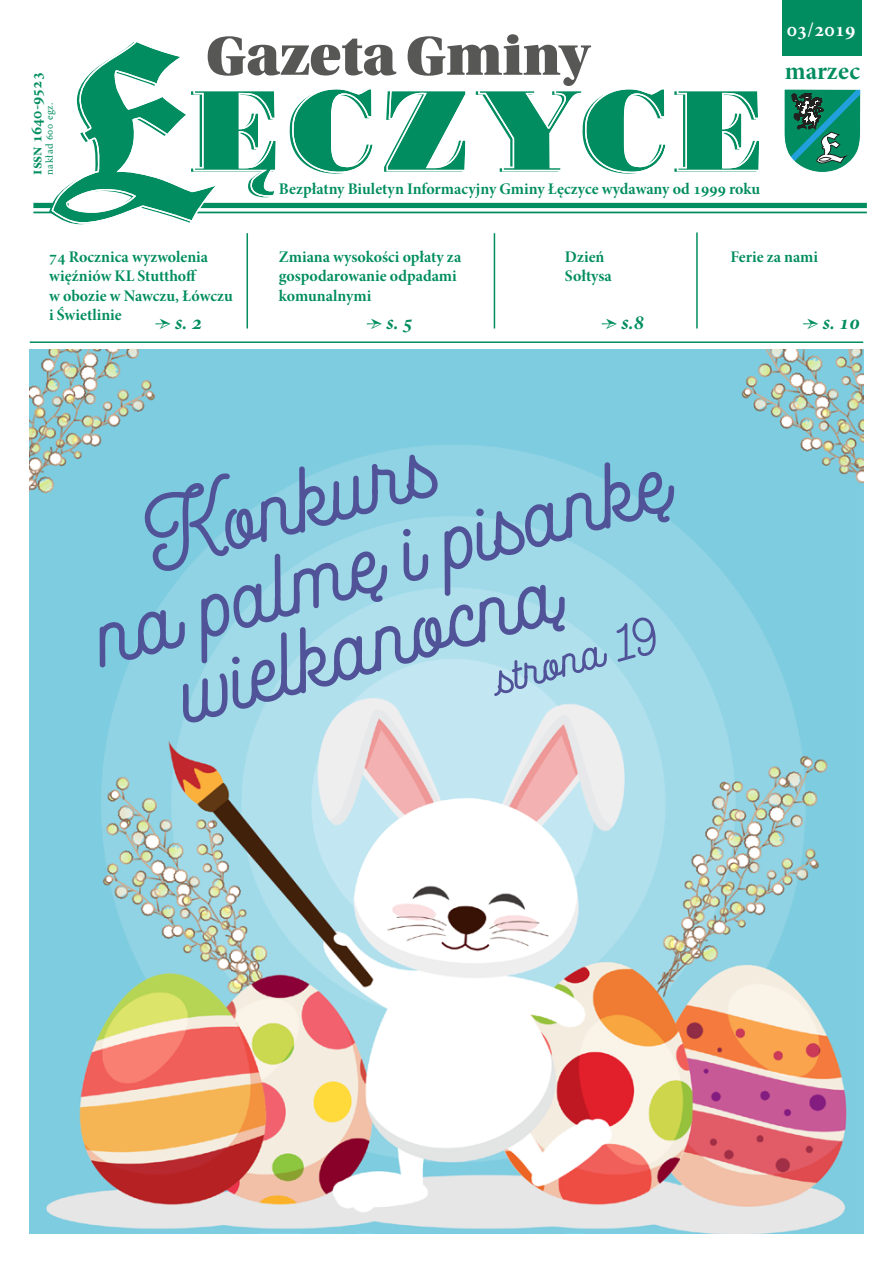
<style>
.page{position:relative;width:893px;height:1263px;background:#fff}
.page>*{position:absolute;margin:0;border:0;box-sizing:border-box;transform-origin:0 0}
.t1{font:700 105.9px "Bushcraft";color:#505398}
.t2{font:57.75px "Utopia Std Black Headline";color:#575756}
.t3{font:700 55.35px "Bushcraft";color:#505398}
.t4{font:25.5px "Minion Pro Bold Subh";color:#018d5f}
.t5{font:21px "Minion Pro Bold It Subh";color:#018d5f}
.t6{font:20.55px "Minion Pro Bold Subh";color:#fff}
.t7{font:16.2px/19.5px "Minion Pro Bold Subh";color:#018d5f}
.t8{font:10.5px "Minion Pro";letter-spacing:.05em;color:#018d5f}
.s1{font-family:"Minion Pro Bold Subh";font-size:20.55px}
</style>
<div class="page">
<hr style="left:30px;top:341px;width:833px;height:2px;background:#018d5f">
<div style="left:189px;top:203px;width:678px;height:5px;background:#018d5f"></div>
<hr style="left:189px;top:212px;width:678px;height:1px;background:#018d5f">
<div style="left:33px;top:203px;width:36px;height:5px;background:#018d5f"></div>
<hr style="left:33px;top:212px;width:36px;height:1px;background:#018d5f">
<svg style="left:674px;top:91px;width:85px;height:81px"></svg>
<svg style="left:290px;top:89px;width:83px;height:85px"></svg>
<svg style="left:476px;top:89px;width:190px;height:85px"></svg>
<svg style="left:384px;top:91px;width:82px;height:81px"></svg>
<svg style="left:49px;top:42px;width:228px;height:182px"></svg>
<svg style="left:783px;top:89px;width:79px;height:253px"></svg>
<div style="left:782px;top:0;width:80px;height:55px;background:#018d5f"></div>
<hr style="left:247px;top:233px;width:1px;height:95px;background:#018d5f">
<hr style="left:494px;top:233px;width:1px;height:95px;background:#018d5f">
<hr style="left:696px;top:232px;width:2px;height:96px;background:#018d5f">
<img style="left:30px;top:349px;width:833px;height:884px">
<p class="t7" style="left:27px;top:175px;width:104px;rotate:-90deg">issn 1640-9523</p>
<p class="t8" style="left:43px;top:175px;width:74px;rotate:-90deg">nakład 600 egz.</p>
<h2 class="t2" style="left:206px;top:26px;width:384px">Gazeta Gminy</h2>
<p class="t6" style="left:787px;top:17px;width:70px">03/2019</p>
<h3 class="t4" style="left:785px;top:55px;width:77px">marzec</h3>
<p class="t7" style="left:279px;top:180px;width:483px">Bezpłatny Biuletyn Informacyjny Gminy Łęczyce wydawany od 1999 roku</p>
<p class="t7" style="left:49px;top:248px;width:185px">74 Rocznica wyzwolenia więźniów KL Stutthoff<br>w obozie w Nawczu, Łówczu i Świetlinie</p>
<p class="t7" style="left:279px;top:248px;width:184px">Zmiana wysokości opłaty za gospodarowanie odpadami komunalnymi</p>
<p class="t7" style="left:565px;top:248px;width:41px">Dzień</p>
<p class="t7" style="left:731px;top:248px;width:89px">Ferie za nami</p>
<p class="t7" style="left:565px;top:267px;width:48px">Sołtysa</p>
<p class="t5" style="left:155px;top:309px;width:48px"><span class="s1">→</span> s. 2</p>
<p class="t5" style="left:366px;top:309px;width:48px"><span class="s1">→</span> s. 5</p>
<p class="t5" style="left:601px;top:309px;width:44px"><span class="s1">→</span> s.8</p>
<p class="t5" style="left:803px;top:309px;width:59px"><span class="s1">→</span> s. 10</p>
<h1 class="t1" style="left:129px;top:466px;width:300px;rotate:-16deg">Konkurs</h1>
<h1 class="t1" style="left:77px;top:562px;width:592px;rotate:-16deg">na palmę i pisankę</h1>
<h1 class="t1" style="left:160px;top:618px;width:392px;rotate:-16deg">wielkanocną</h1>
<h3 class="t3" style="left:487px;top:637px;width:167px;rotate:-15deg">strona 19</h3>
</div>
